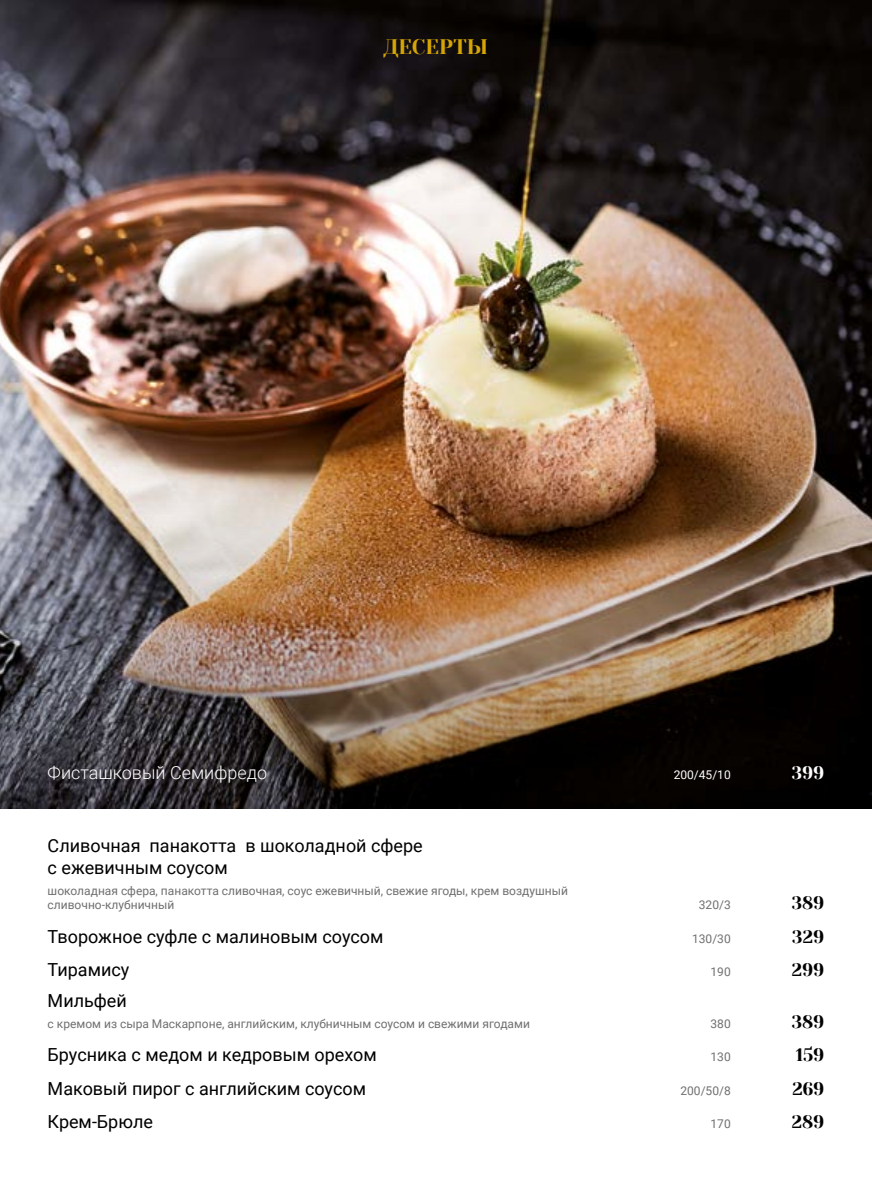
<style>
.page{position:relative;width:872px;height:1191px;background:#fff}
.page>*{position:absolute;margin:0;border:0;box-sizing:border-box;transform-origin:0 0}
.t1{font:21px "Yeseva One";color:#d4a504}
.t2{font:18px/21.6px "Roboto";color:#000}
.t3{font:18px "Yeseva One";color:#000}
.t4{font:300 18px "Roboto";color:#fff}
.t5{font:18px "Yeseva One";color:#fff}
.t6{font:12px/14.4px "Roboto";color:#706f6f}
.t7{font:12px "Roboto";color:#fff}
</style>
<div class="page">
<img style="left:0;top:0;width:872px;height:449px">
<img style="left:0;top:449px;width:872px;height:359px">
<h1 class="t1" style="left:384px;top:34px;width:106px">ДЕСЕРТЫ</h1>
<h2 class="t4" style="left:48px;top:760px;width:221px">Фисташковый Семифредо</h2>
<p class="t7" style="left:673px;top:766px;width:59px">200/45/10</p>
<h2 class="t5" style="left:791px;top:762px;width:34px">399</h2>
<h2 class="t2" style="left:48px;top:834px;width:377px">Сливочная панакотта в шоколадной сфере с ежевичным соусом</h2>
<p class="t6" style="left:48px;top:883px;width:522px">шоколадная сфера, панакотта сливочная, соус ежевичный, свежие ягоды, крем воздушный сливочно-клубничный</p>
<p class="t6" style="left:699px;top:897px;width:33px">320/3</p>
<h2 class="t3" style="left:791px;top:892px;width:34px">389</h2>
<h2 class="t2" style="left:48px;top:925px;width:337px">Творожное суфле с малиновым соусом</h2>
<p class="t6" style="left:692px;top:931px;width:40px">130/30</p>
<h2 class="t3" style="left:792px;top:926px;width:34px">329</h2>
<h2 class="t2" style="left:48px;top:958px;width:83px">Тирамису</h2>
<p class="t6" style="left:710px;top:964px;width:22px">190</p>
<h2 class="t3" style="left:791px;top:959px;width:34px">299</h2>
<h2 class="t2" style="left:48px;top:989px;width:81px">Мильфей</h2>
<p class="t6" style="left:48px;top:1016px;width:484px">с кремом из сыра Маскарпоне, английским, клубничным соусом и свежими ягодами</p>
<p class="t6" style="left:710px;top:1016px;width:22px">380</p>
<h2 class="t3" style="left:791px;top:1011px;width:34px">389</h2>
<h2 class="t2" style="left:48px;top:1043px;width:331px">Брусника с медом и кедровым орехом</h2>
<p class="t6" style="left:710px;top:1049px;width:22px">130</p>
<h2 class="t3" style="left:796px;top:1044px;width:30px">159</h2>
<h2 class="t2" style="left:48px;top:1077px;width:320px">Маковый пирог с английским соусом</h2>
<p class="t6" style="left:680px;top:1082px;width:52px">200/50/8</p>
<h2 class="t3" style="left:792px;top:1077px;width:33px">269</h2>
<h2 class="t2" style="left:48px;top:1110px;width:107px">Крем-Брюле</h2>
<p class="t6" style="left:710px;top:1116px;width:22px">170</p>
<h2 class="t3" style="left:792px;top:1111px;width:34px">289</h2>
</div>
